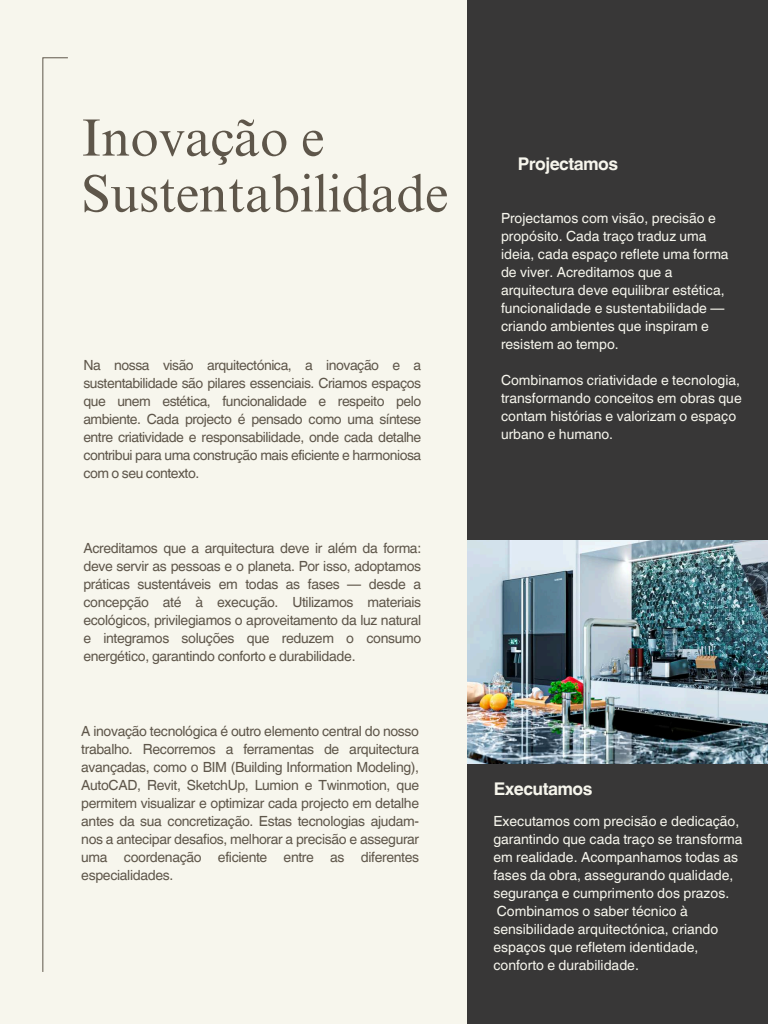
<style>
.page{position:relative;width:768px;height:1024px;background:#f7f6ed}
.page>*{position:absolute;margin:0;border:0;box-sizing:border-box;transform-origin:0 0}
.t1{font:52.5px/55.9px "Times NRMT Pro";letter-spacing:-.005em;color:#5e564a}
.t2{font:700 17.5px "Helvetica World";letter-spacing:-.03em;color:#f7f6ed}
.t3{font:14px/18px "Helvetica World";letter-spacing:-.025em;color:#5e564a;text-align:justify}
.t4{font:14px/18px "Helvetica World";color:#f7f6ed}
</style>
<div class="page">
<div style="left:468px;top:0;width:300px;height:1023px;background:#383737"></div>
<img style="left:468px;top:540px;width:300px;height:224px">
<svg style="left:42px;top:57px;width:26px;height:915px"></svg>
<h1 class="t1" style="left:81px;top:113px;width:369px">Inovação e<br>Sustentabilidade</h1>
<p class="t3" style="left:83px;top:356px;width:339px">Na nossa visão arquitectónica, a inovação e a sustentabilidade são pilares essenciais. Criamos espaços que unem estética, funcionalidade e respeito pelo ambiente. Cada projecto é pensado como uma síntese entre criatividade e responsabilidade, onde cada detalhe contribui para uma construção mais eficiente e harmoniosa com o seu contexto.</p>
<p class="t3" style="left:83px;top:539px;width:339px">Acreditamos que a arquitectura deve ir além da forma: deve servir as pessoas e o planeta. Por isso, adoptamos práticas sustentáveis em todas as fases — desde a concepção até à execução. Utilizamos materiais ecológicos, privilegiamos o aproveitamento da luz natural e integramos soluções que reduzem o consumo energético, garantindo conforto e durabilidade.</p>
<p class="t3" style="left:81px;top:722px;width:339px">A inovação tecnológica é outro elemento central do nosso trabalho. Recorremos a ferramentas de arquitectura avançadas, como o BIM (Building Information Modeling), AutoCAD, Revit, SketchUp, Lumion e Twinmotion, que permitem visualizar e optimizar cada projecto em detalhe antes da sua concretização. Estas tecnologias ajudam&shy;nos a antecipar desafios, melhorar a precisão e assegurar uma coordenação eficiente entre as diferentes especialidades.</p>
<p class="t2" style="left:518px;top:154px;width:102px">Projectamos</p>
<p class="t4" style="left:501px;top:209px;width:229px">Projectamos com visão, precisão e propósito. Cada traço traduz uma ideia, cada espaço reflete uma forma de viver. Acreditamos que a arquitectura deve equilibrar estética, funcionalidade e sustentabilidade — criando ambientes que inspiram e resistem ao tempo.</p>
<p class="t4" style="left:501px;top:371px;width:242px">Combinamos criatividade e tecnologia, transformando conceitos em obras que contam histórias e valorizam o espaço urbano e humano.</p>
<p class="t2" style="left:494px;top:779px;width:100px">Executamos</p>
<p class="t4" style="left:493px;top:812px;width:251px">Executamos com precisão e dedicação, garantindo que cada traço se transforma em realidade. Acompanhamos todas as fases da obra, assegurando qualidade, segurança e cumprimento dos prazos.<br>Combinamos o saber técnico à sensibilidade arquitectónica, criando espaços que refletem identidade, conforto e durabilidade.</p>
</div>
